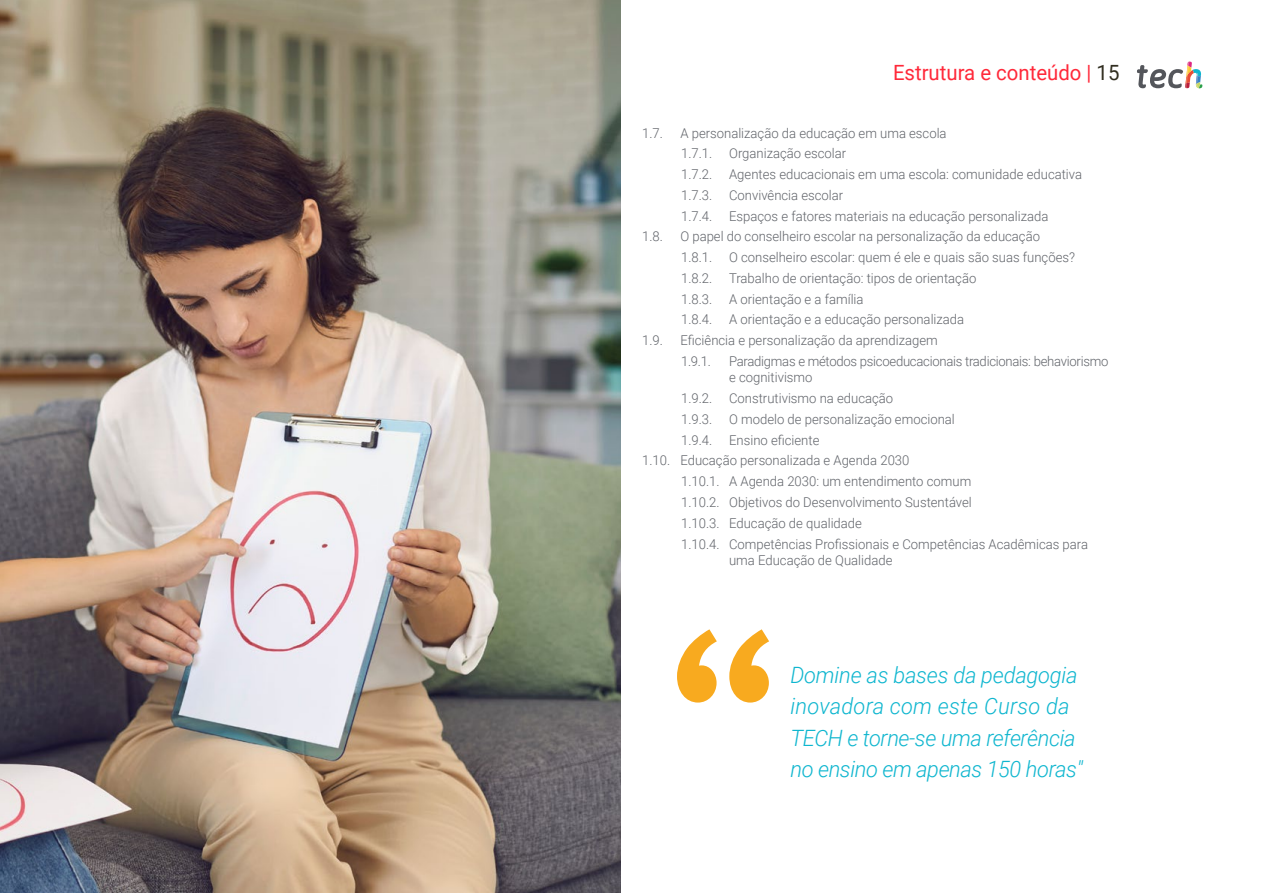
<style>
.page{position:relative;width:1263px;height:893px;background:#fff}
.page>*{position:absolute;margin:0;border:0;box-sizing:border-box;transform-origin:0 0}
.t1{font:italic 300 22.5px/31.5px "Roboto";letter-spacing:-.015em;color:#0fb6cf}
.t2{font:21px "Roboto";color:#ff293a}
.t3{font:300 13.5px/20.7px "Roboto";color:#61646a}
.t4{font:300 13.5px/16.5px "Roboto";letter-spacing:-.02em;color:#61646a}
.s1{color:#312e20}
</style>
<div class="page">
<img style="left:0;top:0;width:621px;height:893px">
<svg style="left:677px;top:629px;width:92px;height:74px"></svg>
<svg style="left:1137px;top:62px;width:65px;height:27px"></svg>
<h2 class="t2" style="left:893px;top:57px;width:228px">Estrutura e conteúdo | <span class="s1">15</span></h2>
<p class="t3" style="left:642px;top:122px;width:22px">1.7.</p>
<p class="t3" style="left:680px;top:122px;width:403px">A personalização da educação em uma escola<br>1.7.1. Organização escolar<br>1.7.2. Agentes educacionais em uma escola: comunidade educativa 1.7.3. Convivência escolar<br>1.7.4. Espaços e fatores materiais na educação personalizada</p>
<p class="t3" style="left:642px;top:226px;width:22px">1.8.</p>
<p class="t3" style="left:680px;top:226px;width:396px">O papel do conselheiro escolar na personalização da educação<br>1.8.1. O conselheiro escolar: quem é ele e quais são suas funções?<br>1.8.2. Trabalho de orientação: tipos de orientação<br>1.8.3. A orientação e a família<br>1.8.4. A orientação e a educação personalizada</p>
<p class="t3" style="left:642px;top:330px;width:22px">1.9.</p>
<p class="t3" style="left:680px;top:330px;width:259px">Eficiência e personalização da aprendizagem<br>1.9.1.</p>
<p class="t4" style="left:729px;top:352px;width:381px">Paradigmas e métodos psicoeducacionais tradicionais: behaviorismo e cognitivismo</p>
<p class="t3" style="left:681px;top:388px;width:214px">1.9.2. Construtivismo na educação</p>
<p class="t3" style="left:681px;top:408px;width:275px">1.9.3. O modelo de personalização emocional</p>
<p class="t3" style="left:681px;top:429px;width:140px">1.9.4. Ensino eficiente</p>
<p class="t3" style="left:642px;top:450px;width:269px">1.10. Educação personalizada e Agenda 2030</p>
<p class="t3" style="left:681px;top:471px;width:292px">1.10.1. A Agenda 2030: um entendimento comum</p>
<p class="t3" style="left:681px;top:491px;width:292px">1.10.2. Objetivos do Desenvolvimento Sustentável</p>
<p class="t3" style="left:681px;top:512px;width:182px">1.10.3. Educação de qualidade</p>
<p class="t3" style="left:681px;top:533px;width:408px">1.10.4. Competências Profissionais e Competências Acadêmicas para</p>
<p class="t3" style="left:729px;top:549px;width:165px">uma Educação de Qualidade</p>
<h1 class="t1" style="left:790px;top:658px;width:294px">Domine as bases da pedagogia inovadora com este Curso da<br>TECH e torne-se uma referência no ensino em apenas 150 horas"</h1>
</div>
